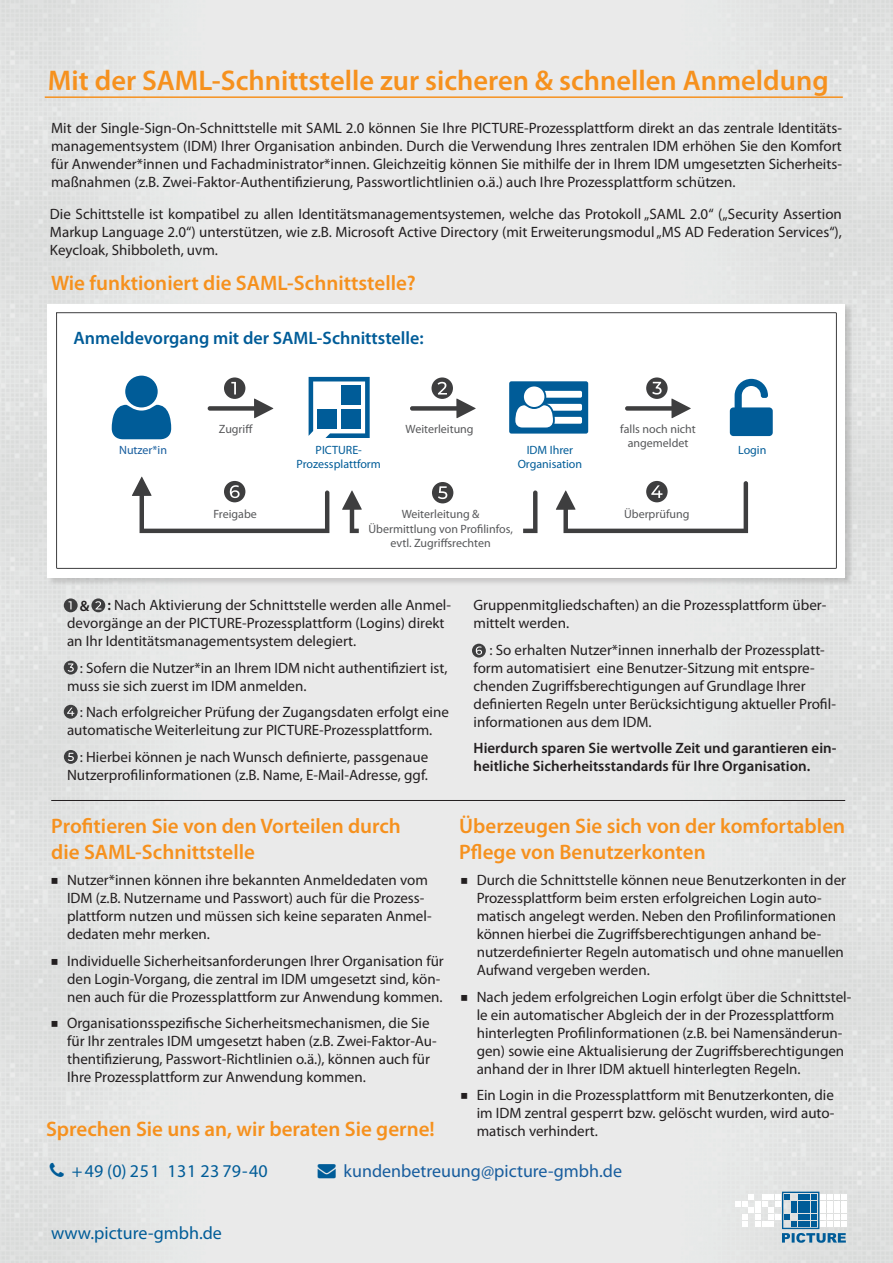
<style>
.page{position:relative;width:893px;height:1263px;background:#fff}
.page>*{position:absolute;margin:0;border:0;box-sizing:border-box;transform-origin:0 0}
.t1{font:600 28.5px "Myriad Pro";color:#f6911e}
.t2{font:600 21px/25.2px "Myriad Pro";color:#f6911e}
.t3{font:600 18px "Myriad Pro";color:#005c98}
.t4{font:18px "Myriad Pro";color:#175d9e}
.t5{font:18px "Myriad Pro";letter-spacing:.03em;color:#005c98}
.t6{font:18px "Myriad Pro";color:#005c98}
.t7{font:15px/18px "Myriad Pro";color:#231f20}
.t8{font:600 15px/18px "Myriad Pro";color:#231f20}
.t9{font:12px/14.4px "Myriad Pro";color:#57585a;text-align:center}
.t10{font:12px/14.4px "Myriad Pro";color:#005c98;text-align:center}
.t11{font:12px "Myriad Pro";color:#175d9e}
.s1{font-weight:600}
.s2{font-family:"Montserrat"}
.s3{color:#005c98}
</style>
<div class="page">
<img style="left:0;top:0;width:893px;height:1263px">
<svg style="left:735px;top:1192px;width:111px;height:51px"></svg>
<hr style="left:45px;top:96px;width:798px;height:2px;background:#f6911e">
<div style="left:47px;top:304px;width:807px;height:282px;background:#231f20;opacity:.17"></div>
<div style="left:48px;top:304px;width:797px;height:273px;background:#fff"></div>
<svg style="left:56px;top:312px;width:781px;height:257px"></svg>
<svg style="left:730px;top:379px;width:43px;height:57px"></svg>
<svg style="left:112px;top:376px;width:59px;height:63px"></svg>
<svg style="left:509px;top:381px;width:79px;height:53px"></svg>
<svg style="left:309px;top:377px;width:61px;height:61px"></svg>
<div style="left:341px;top:385px;width:20px;height:20px;background:#005c98"></div>
<div style="left:341px;top:409px;width:20px;height:20px;background:#005c98"></div>
<div style="left:317px;top:409px;width:20px;height:20px;background:#005c98"></div>
<svg style="left:224px;top:377px;width:21px;height:22px"></svg>
<svg style="left:431px;top:377px;width:22px;height:22px"></svg>
<svg style="left:646px;top:377px;width:22px;height:22px"></svg>
<div style="left:432px;top:482px;width:21px;height:21px;background:#3e3e3f;border-radius:50%"></div>
<svg style="left:208px;top:382px;width:65px;height:36px"></svg>
<svg style="left:132px;top:477px;width:197px;height:56px"></svg>
<svg style="left:410px;top:382px;width:66px;height:36px"></svg>
<svg style="left:625px;top:382px;width:66px;height:36px"></svg>
<svg style="left:556px;top:481px;width:192px;height:52px"></svg>
<svg style="left:342px;top:486px;width:195px;height:47px"></svg>
<div style="left:64px;top:598px;width:14px;height:14px;background:#3e3e3f;border-radius:50%"></div>
<svg style="left:69px;top:601px;width:3px;height:8px"></svg>
<div style="left:472px;top:644px;width:14px;height:13px;background:#3e3e3f;border-radius:50%"></div>
<svg style="left:476px;top:646px;width:6px;height:9px"></svg>
<svg style="left:91px;top:598px;width:14px;height:14px"></svg>
<svg style="left:95px;top:601px;width:6px;height:8px"></svg>
<div style="left:64px;top:661px;width:14px;height:13px;background:#3e3e3f;border-radius:50%"></div>
<svg style="left:68px;top:663px;width:6px;height:9px"></svg>
<div style="left:64px;top:705px;width:14px;height:14px;background:#3e3e3f;border-radius:50%"></div>
<svg style="left:67px;top:708px;width:7px;height:8px"></svg>
<div style="left:64px;top:750px;width:14px;height:14px;background:#3e3e3f;border-radius:50%"></div>
<svg style="left:68px;top:753px;width:6px;height:8px"></svg>
<hr style="left:51px;top:800px;width:794px;height:1px;background:#231f20">
<svg style="left:50px;top:1163px;width:14px;height:14px"></svg>
<h1 class="t1" style="left:48px;top:62px;width:782px">Mit der SAML-Schnittstelle zur sicheren &amp; schnellen Anmeldung</h1>
<p class="t7" style="left:51px;top:118px;width:792px;text-align:justify">Mit der Single-Sign-On-Schnittstelle mit SAML 2.0 können Sie Ihre PICTURE-Prozessplattform direkt an das zentrale Identitäts&shy;managementsystem (IDM) Ihrer Organisation anbinden. Durch die Verwendung Ihres zentralen IDM erhöhen Sie den Komfort für Anwender*innen und Fachadministrator*innen. Gleichzeitig können Sie mithilfe der in Ihrem IDM umgesetzten Sicherheits&shy;maßnahmen (z.B. Zwei-Faktor-Authentifizierung, Passwortlichtlinien o.ä.) auch Ihre Prozessplattform schützen.</p>
<p class="t7" style="left:50px;top:204px;width:793px;text-align:justify">Die Schittstelle ist kompatibel zu allen Identitätsmanagementsystemen, welche das Protokoll „SAML 2.0“ („Security Assertion Markup Language 2.0“) unterstützen, wie z.B. Microsoft Active Directory (mit Erweiterungsmodul „MS AD Federation Services“), Keycloak, Shibboleth, uvm.</p>
<h2 class="t2" style="left:51px;top:270px;width:366px">Wie funktioniert die SAML-Schnittstelle?</h2>
<p class="t3" style="left:73px;top:327px;width:352px">Anmeldevorgang mit der SAML-Schnittstelle:</p>
<p class="t9" style="left:219px;top:421px;width:36px">Zugriff</p>
<p class="t9" style="left:406px;top:421px;width:70px">Weiterleitung</p>
<p class="t9" style="left:620px;top:421px;width:77px">falls noch nicht angemeldet</p>
<p class="t10" style="left:297px;top:442px;width:86px">PICTURE-<br>Prozessplattform</p>
<p class="t10" style="left:518px;top:442px;width:66px">IDM Ihrer<br>Organisation</p>
<p class="t11" style="left:119px;top:442px;width:49px">Nutzer*in</p>
<p class="t10" style="left:738px;top:442px;width:30px">Login</p>
<p class="t9" style="left:213px;top:507px;width:45px">Freigabe</p>
<p class="t9" style="left:624px;top:507px;width:67px">Überprüfung</p>
<p class="t9" style="left:368px;top:507px;width:146px">Weiterleitung &amp;<br>Übermittlung von Profilinfos, evtl. Zugriffsrechten</p>
<p class="t8" style="left:80px;top:596px;width:11px">&amp;</p>
<p class="t7" style="left:473px;top:596px;width:354px">Gruppenmitgliedschaften) an die Prozessplattform über&shy;mittelt werden.</p>
<p class="t7" style="left:473px;top:641px;width:364px;text-indent:16px">: So erhalten Nutzer*innen innerhalb der Prozessplatt&shy;form automatisiert eine Benutzer-Sitzung mit entspre&shy;chenden Zugriffsberechtigungen auf Grundlage Ihrer definierten Regeln unter Berücksichtigung aktueller Profil&shy;informationen aus dem IDM.</p>
<p class="t8" style="left:473px;top:739px;width:364px">Hierdurch sparen Sie wertvolle Zeit und garantieren ein&shy;heitliche Sicherheitsstandards für Ihre Organisation.</p>
<p class="t7" style="left:67px;top:596px;width:386px;text-indent:40px"><span class="s1">:</span> Nach Aktivierung der Schnittstelle werden alle Anmel&shy;devorgänge an der PICTURE-Prozessplattform (Logins) direkt an Ihr Identitätsmanagementsystem delegiert.</p>
<p class="t7" style="left:67px;top:659px;width:382px;text-indent:13px">: Sofern die Nutzer*in an Ihrem IDM nicht authentifiziert ist, muss sie sich zuerst im IDM anmelden.</p>
<p class="t7" style="left:67px;top:703px;width:383px;text-indent:13px">: Nach erfolgreicher Prüfung der Zugangsdaten erfolgt eine automatische Weiterleitung zur PICTURE-Prozessplattform.</p>
<p class="t7" style="left:67px;top:748px;width:363px;text-align:right">: Hierbei können je nach Wunsch definierte, passgenaue<br>Nutzerprofilinformationen (z.B. Name, E-Mail-Adresse, ggf.</p>
<h2 class="t2" style="left:51px;top:813px;width:351px">Profitieren Sie von den Vorteilen durch die SAML-Schnittstelle</h2>
<h2 class="t2" style="left:459px;top:813px;width:387px">Überzeugen Sie sich von der komfortablen<br>Pflege von Benutzerkonten</h2>
<p class="t7" style="left:67px;top:871px;width:366px;text-indent:-17px"><span class="s2">■</span> Nutzer*innen können ihre bekannten Anmeldedaten vom IDM (z.B. Nutzername und Passwort) auch für die Prozess&shy;plattform nutzen und müssen sich keine separaten Anmel&shy;dedaten mehr merken.</p>
<p class="t7" style="left:67px;top:951px;width:378px;text-indent:-17px"><span class="s2">■</span> Individuelle Sicherheitsanforderungen Ihrer Organisation für den Login-Vorgang, die zentral im IDM umgesetzt sind, kön&shy;nen auch für die Prozessplattform zur Anwendung kommen.</p>
<p class="t7" style="left:67px;top:1014px;width:371px;text-indent:-17px"><span class="s2">■</span> Organisationsspezifische Sicherheitsmechanismen, die Sie für Ihr zentrales IDM umgesetzt haben (z.B. Zwei-Faktor-Au&shy;thentifizierung, Passwort-Richtlinien o.ä.), können auch für Ihre Prozessplattform zur Anwendung kommen.</p>
<p class="t7" style="left:477px;top:871px;width:371px;text-indent:-17px"><span class="s2">■</span> Durch die Schnittstelle können neue Benutzerkonten in der Prozessplattform beim ersten erfolgreichen Login auto&shy;matisch angelegt werden. Neben den Profilinformationen können hierbei die Zugriffsberechtigungen anhand be&shy;nutzerdefinierter Regeln automatisch und ohne manuellen Aufwand vergeben werden.</p>
<p class="t7" style="left:477px;top:987px;width:376px;text-indent:-17px"><span class="s2">■</span> Nach jedem erfolgreichen Login erfolgt über die Schnittstel&shy;le ein automatischer Abgleich der in der Prozessplattform hinterlegten Profilinformationen (z.B. bei Namensänderun&shy;gen) sowie eine Aktualisierung der Zugriffsberechtigungen anhand der in Ihrer IDM aktuell hinterlegten Regeln.</p>
<p class="t7" style="left:477px;top:1086px;width:359px;text-align:justify;text-indent:-17px"><span class="s2">■</span> Ein Login in die Prozessplattform mit Benutzerkonten, die im IDM zentral gesperrt bzw. gelöscht wurden, wird auto&shy;matisch verhindert.</p>
<h2 class="t2" style="left:46px;top:1116px;width:390px">Sprechen Sie uns an, wir beraten Sie gerne!</h2>
<p class="t4" style="left:318px;top:1160px;width:306px"><span class="s3">→</span> kundenbetreuung@picture-gmbh.de</p>
<p class="t5" style="left:72px;top:1160px;width:197px">+49 (0) 251 131 23 79-40</p>
<p class="t6" style="left:51px;top:1221px;width:172px">www.picture-gmbh.de</p>
</div>
